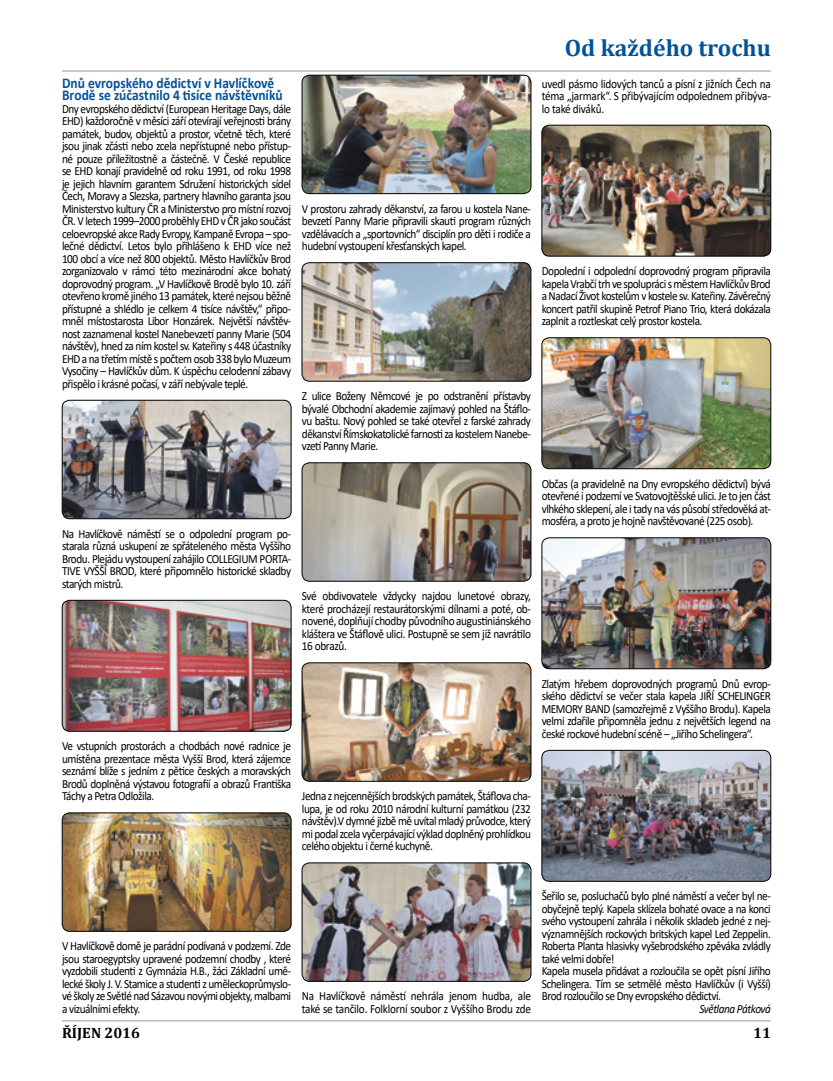
<style>
.page{position:relative;width:833px;height:1081px;background:#fff}
.page>*{position:absolute;margin:0;border:0;box-sizing:border-box;transform-origin:0 0}
.t1{font:700 23.75px "Cambria";color:#00539b}
.t2{font:700 15px/12.5px "Calibri";color:#00539b;scale:.9 1}
.t3{font:700 15px "Cambria";color:#000}
.t4{font:12.5px/12.5px "Calibri";letter-spacing:-.04em;color:#000;text-align:justify;scale:.9 1}
.t5{font:12.5px/12.5px "Calibri";letter-spacing:-.02em;color:#000;scale:.9 1}
.t6{font:italic 12.5px "Calibri";letter-spacing:-.045em;color:#000;scale:.9 1}
</style>
<div class="page">
<hr style="left:62px;top:71px;width:709px;height:1px;background:#939598">
<hr style="left:62px;top:1020px;width:709px;height:1px;background:#939598">
<img style="left:62px;top:400px;width:229px;height:119px">
<div style="left:62px;top:400px;width:229px;height:119px;border:1px solid #000;border-radius:8px"></div>
<img style="left:302px;top:75px;width:229px;height:119px">
<div style="left:302px;top:75px;width:229px;height:119px;border:1px solid #000;border-radius:8px"></div>
<img style="left:542px;top:125px;width:229px;height:131px">
<div style="left:542px;top:125px;width:229px;height:131px;border:1px solid #000;border-radius:8px"></div>
<img style="left:542px;top:338px;width:229px;height:131px">
<div style="left:542px;top:337px;width:229px;height:132px;border:1px solid #000;border-radius:8px"></div>
<img style="left:542px;top:538px;width:229px;height:131px">
<div style="left:542px;top:537px;width:229px;height:132px;border:1px solid #000;border-radius:8px"></div>
<img style="left:542px;top:750px;width:229px;height:131px">
<div style="left:542px;top:750px;width:229px;height:131px;border:1px solid #000;border-radius:8px"></div>
<img style="left:302px;top:263px;width:229px;height:118px">
<div style="left:302px;top:262px;width:229px;height:119px;border:1px solid #000;border-radius:8px"></div>
<img style="left:302px;top:463px;width:229px;height:118px">
<div style="left:302px;top:462px;width:229px;height:119px;border:1px solid #000;border-radius:8px"></div>
<img style="left:302px;top:663px;width:229px;height:118px">
<div style="left:302px;top:662px;width:229px;height:119px;border:1px solid #000;border-radius:8px"></div>
<img style="left:302px;top:863px;width:229px;height:118px">
<div style="left:302px;top:862px;width:229px;height:119px;border:1px solid #000;border-radius:8px"></div>
<img style="left:62px;top:600px;width:229px;height:131px">
<div style="left:62px;top:600px;width:229px;height:131px;border:1px solid #000;border-radius:8px"></div>
<img style="left:62px;top:813px;width:229px;height:118px">
<div style="left:62px;top:812px;width:229px;height:119px;border:1px solid #000;border-radius:8px"></div>
<p class="t2" style="left:62px;top:77px;width:247px">Dnů evropského dědictví v Havlíčkově<br>Brodě se zúčastnilo 4 tisíce návštěvníků</p>
<p class="t4" style="left:62px;top:103px;width:256px">Dny evropského dědictví (European Heritage Days, dále EHD) každoročně v měsíci září otevírají veřejnosti brány památek, budov, objektů a prostor, včetně těch, které jsou jinak zčásti nebo zcela nepřístupné nebo přístup&shy;né pouze příležitostně a částečně. V České republice se EHD konají pravidelně od roku 1991, od roku 1998 je jejich hlavním garantem Sdružení historických sídel Čech, Moravy a Slezska, partnery hlavního garanta jsou Ministerstvo kultury ČR a Ministerstvo pro místní rozvoj ČR. V letech 1999–2000 proběhly EHD v ČR jako součást celoevropské akce Rady Evropy, Kampaně Evropa – spo&shy;lečné dědictví. Letos bylo přihlášeno k EHD více než 100 obcí a více než 800 objektů. Město Havlíčkův Brod zorganizovalo v rámci této mezinárodní akce bohatý doprovodný program. „V Havlíčkově Brodě bylo 10. září otevřeno kromě jiného 13 památek, které nejsou běžně přístupné a shlédlo je celkem 4 tisíce návštěv,“ připo&shy;mněl místostarosta Libor Honzárek. Největší návštěv&shy;nost zaznamenal kostel Nanebevzetí panny Marie (504 návštěv), hned za ním kostel sv. Kateřiny s 448 účastníky EHD a na třetím místě s počtem osob 338 bylo Muzeum Vysočiny – Havlíčkův dům. K úspěchu celodenní zábavy přispělo i krásné počasí, v září nebývale teplé.</p>
<p class="t4" style="left:302px;top:203px;width:256px">V prostoru zahrady děkanství, za farou u kostela Nane&shy;bevzetí Panny Marie připravili skauti program různých vzdělávacích a „sportovních“ disciplín pro děti i rodiče a hudební vystoupení křesťanských kapel.</p>
<p class="t4" style="left:302px;top:390px;width:256px">Z ulice Boženy Němcové je po odstranění přístavby bývalé Obchodní akademie zajímavý pohled na Štáflo&shy;vu baštu. Nový pohled se také otevřel z farské zahrady děkanství Římskokatolické farnosti za kostelem Nanebe&shy;vzetí Panny Marie.</p>
<p class="t4" style="left:62px;top:528px;width:256px">Na Havlíčkově náměstí se o odpolední program po&shy;starala různá uskupení ze spřáteleného města Vyššího Brodu. Plejádu vystoupení zahájilo COLLEGIUM PORTA-TIVE VYŠŠÍ BROD, které připomnělo historické skladby starých mistrů.</p>
<p class="t4" style="left:302px;top:590px;width:256px">Své obdivovatele vždycky najdou lunetové obrazy, které procházejí restaurátorskými dílnami a poté, ob&shy;novené, doplňují chodby původního augustiniánského kláštera ve Štáflově ulici. Postupně se sem již navrátilo 16 obrazů.</p>
<h1 class="t1" style="left:565px;top:31px;width:208px">Od každého trochu</h1>
<p class="t4" style="left:542px;top:78px;width:256px">uvedl pásmo lidových tanců a písní z jižních Čech na téma „jarmark“. S přibývajícím odpolednem přibýva&shy;lo také diváků.</p>
<p class="t4" style="left:542px;top:265px;width:256px">Dopolední i odpolední doprovodný program připravila kapela Vrabčí trh ve spolupráci s městem Havlíčkův Brod a Nadací Život kostelům v kostele sv. Kateřiny. Závěrečný koncert patřil skupině Petrof Piano Trio, která dokázala zaplnit a roztleskat celý prostor kostela.</p>
<p class="t4" style="left:542px;top:478px;width:256px">Občas (a pravidelně na Dny evropského dědictví) bývá otevřené i podzemí ve Svatovojtěšské ulici. Je to jen část vlhkého sklepení, ale i tady na vás působí středověká at&shy;mosféra, a proto je hojně navštěvované (225 osob).</p>
<p class="t4" style="left:62px;top:740px;width:256px">Ve vstupních prostorách a chodbách nové radnice je umístěna prezentace města Vyšší Brod, která zájemce seznámí blíže s jedním z pětice českých a moravských Brodů doplněná výstavou fotografií a obrazů Františka Táchy a Petra Odložila.</p>
<p class="t4" style="left:542px;top:678px;width:256px">Zlatým hřebem doprovodných programů Dnů evrop&shy;ského dědictví se večer stala kapela JIŘÍ SCHELINGER MEMORY BAND (samozřejmě z Vyššího Brodu). Kapela velmi zdařile připomněla jednu z největších legend na české rockové hudební scéně – „Jiřího Schelingera“.</p>
<p class="t4" style="left:302px;top:790px;width:256px">Jedna z nejcennějších brodských památek, Štáflova cha&shy;lupa, je od roku 2010 národní kulturní památkou (232 návštěv).V dymné jizbě mě uvítal mladý průvodce, který mi podal zcela vyčerpávající výklad doplněný prohlídkou celého objektu i černé kuchyně.</p>
<p class="t4" style="left:62px;top:940px;width:256px">V Havlíčkově domě je parádní podívaná v podzemí. Zde jsou staroegyptsky upravené podzemní chodby , které vyzdobili studenti z Gymnázia H.B., žáci Základní umě&shy;lecké školy J. V. Stamice a studenti z uměleckoprůmyslo&shy;vé školy ze Světlé nad Sázavou novými objekty, malbami a vizuálními efekty.</p>
<p class="t5" style="left:302px;top:990px;width:256px">Na Havlíčkově náměstí nehrála jenom hudba, ale také se tančilo. Folklorní soubor z Vyššího Brodu zde</p>
<p class="t4" style="left:542px;top:890px;width:256px;text-align:left">Šeřilo se, posluchačů bylo plné náměstí a večer byl ne&shy;obyčejně teplý. Kapela sklízela bohaté ovace a na konci svého vystoupení zahrála i několik skladeb jedné z nej&shy;významnějších rockových britských kapel Led Zeppelin.<br>Roberta Planta hlasivky vyšebrodského zpěváka zvládly také velmi dobře!<br>Kapela musela přidávat a rozloučila se opět písní Jiřího Schelingera. Tím se setmělé město Havlíčkův (i Vyšší)<br>Brod rozloučilo se Dny evropského dědictví.</p>
<p class="t6" style="left:699px;top:1000px;width:81px">Světlana Pátková</p>
<p class="t3" style="left:62px;top:1022px;width:79px">ŘÍJEN 2016</p>
<p class="t3" style="left:753px;top:1022px;width:19px">11</p>
</div>
